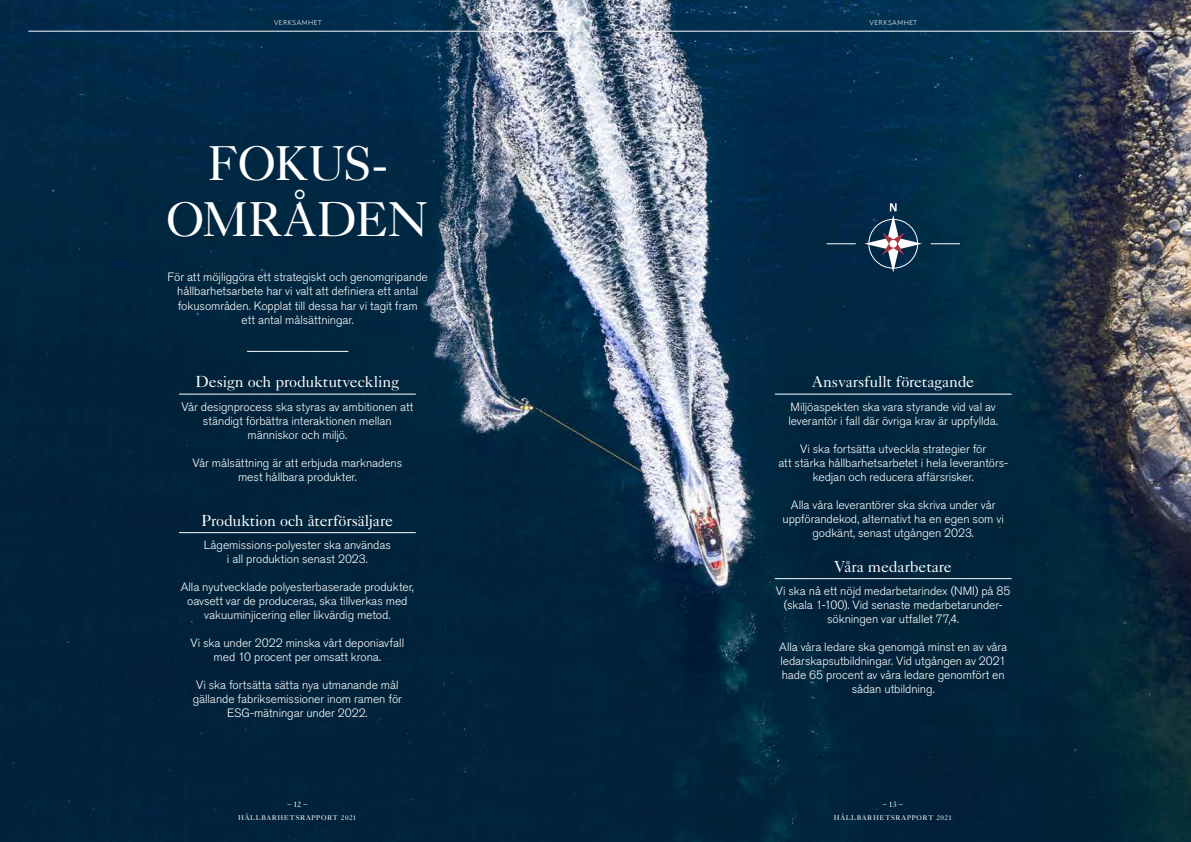
<style>
.page{position:relative;width:1191px;height:842px;background:#fff}
.page>*{position:absolute;margin:0;border:0;box-sizing:border-box;transform-origin:0 0}
.t1{font:49px/56px "Caslon 540 LT Std";letter-spacing:-.035em;color:#fff;text-align:center}
.t2{font:16px "Caslon 540 LT Std";letter-spacing:-.01em;color:#fff}
.t3{font:300 12px/14px "Akzidenz Grotesk BE";letter-spacing:-.005em;color:#fff;text-align:center}
.t4{font:8px "Caslon 540 LT Std";color:#fff}
.t5{font:7px "Caslon 540 LT Std";letter-spacing:.085em;color:#fff}
.t6{font:300 7px "Brown Std";letter-spacing:.07em;color:#fff}
</style>
<div class="page">
<img style="left:0;top:0;width:1191px;height:842px">
<hr style="left:28px;top:31px;width:539px;height:1px;background:#fff">
<hr style="left:624px;top:31px;width:538px;height:1px;background:#fff">
<hr style="left:247px;top:351px;width:101px;height:1px;background:#fff">
<svg style="left:864px;top:203px;width:58px;height:69px;background:#324e66"></svg>
<div style="left:889px;top:240px;width:8px;height:8px;background:#fff;border-radius:50%"></div>
<svg style="left:826px;top:243px;width:29px;height:1px"></svg>
<hr style="left:930px;top:243px;width:30px;height:1px;background:#fff">
<hr style="left:179px;top:394px;width:237px;height:1px;background:#fff">
<hr style="left:179px;top:532px;width:237px;height:1px;background:#fff">
<hr style="left:775px;top:394px;width:236px;height:1px;background:#fff">
<hr style="left:775px;top:578px;width:236px;height:1px;background:#fff">
<p class="t6" style="left:274px;top:19px;width:49px">VERKSAMHET</p>
<p class="t6" style="left:869px;top:19px;width:49px">VERKSAMHET</p>
<h1 class="t1" style="left:166px;top:135px;width:264px">FOKUS-<br>OMRÅDEN</h1>
<p class="t3" style="left:168px;top:271px;width:262px">För att möjliggöra ett strategiskt och genomgripande hållbarhetsarbete har vi valt att definiera ett antal fokusområden. Kopplat till dessa har vi tagit fram<br>ett antal målsättningar.</p>
<h2 class="t2" style="left:196px;top:372px;width:205px">Design och produktutveckling</h2>
<p class="t3" style="left:181px;top:400px;width:233px">Vår designprocess ska styras av ambitionen att ständigt förbättra interaktionen mellan människor och miljö.</p>
<p class="t3" style="left:193px;top:456px;width:211px">Vår målsättning är att erbjuda marknadens mest hållbara produkter.</p>
<h2 class="t2" style="left:202px;top:511px;width:193px">Produktion och återförsäljare</h2>
<p class="t3" style="left:204px;top:538px;width:189px">Lågemissions-polyester ska användas i all produktion senast 2023.</p>
<p class="t3" style="left:181px;top:580px;width:235px">Alla nyutvecklade polyesterbaserade produkter, oavsett var de produceras, ska tillverkas med vakuuminjicering eller likvärdig metod.</p>
<p class="t3" style="left:190px;top:636px;width:215px">Vi ska under 2022 minska vårt deponiavfall med 10 procent per omsatt krona.</p>
<p class="t3" style="left:193px;top:678px;width:211px">Vi ska fortsätta sätta nya utmanande mål gällande fabriksemissioner inom ramen för<br>ESG-mätningar under 2022.</p>
<p class="t4" style="left:287px;top:799px;width:21px">– 12 –</p>
<p class="t5" style="left:238px;top:814px;width:120px">HÅLLBARHETSRAPPORT 2021</p>
<h2 class="t2" style="left:812px;top:372px;width:163px">Ansvarsfullt företagande</h2>
<p class="t3" style="left:788px;top:400px;width:211px;text-align:left">Miljöaspekten ska vara styrande vid val av leverantör i fall där övriga krav är uppfyllda.</p>
<p class="t3" style="left:778px;top:442px;width:231px">Vi ska fortsätta utveckla strategier för<br>att stärka hållbarhetsarbetet i hela leverantörs&shy;kedjan och reducera affärsrisker.</p>
<p class="t3" style="left:782px;top:498px;width:223px">Alla våra leverantörer ska skriva under vår uppförandekod, alternativt ha en egen som vi godkänt, senast utgången 2023.</p>
<h2 class="t2" style="left:834px;top:557px;width:119px">Våra medarbetare</h2>
<p class="t3" style="left:776px;top:584px;width:236px">Vi ska nå ett nöjd medarbetarindex (NMI) på 85 (skala 1-100). Vid senaste medarbetarunder&shy;sökningen var utfallet 77,4.</p>
<p class="t3" style="left:779px;top:640px;width:230px">Alla våra ledare ska genomgå minst en av våra ledarskapsutbildningar. Vid utgången av 2021 hade 65 procent av våra ledare genomfört en sådan utbildning.</p>
<p class="t4" style="left:883px;top:799px;width:21px">– 13 –</p>
<p class="t5" style="left:833px;top:814px;width:120px">HÅLLBARHETSRAPPORT 2021</p>
</div>
